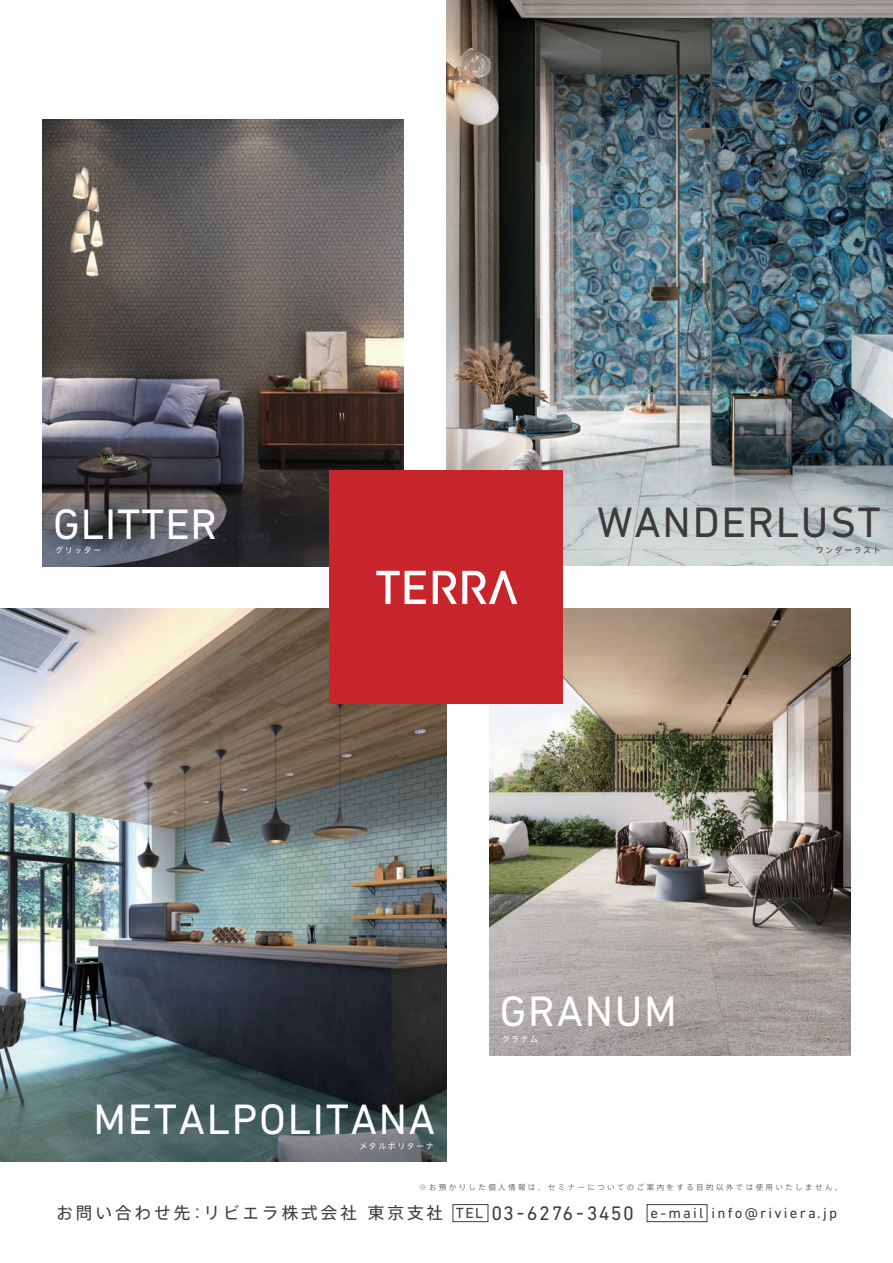
<style>
.page{position:relative;width:893px;height:1263px;background:#fff}
.page>*{position:absolute;margin:0;border:0;box-sizing:border-box;transform-origin:0 0}
.t1{font:43.35px "DIN Next LT Pro";letter-spacing:.04em;color:#fff}
.t2{font:43.35px "DIN Next LT Pro";letter-spacing:.04em;color:#3d3a3a}
.t3{font:43.35px "DIN Next LT Pro";letter-spacing:.02em;color:#fff}
.t4{font:15px "DIN Next LT Pro";letter-spacing:.15em;color:#3e3e3f}
.t5{font:7.95px "Axis Std";letter-spacing:.2em;color:#fff}
.t6{font:7.95px "Axis Std";letter-spacing:.2em;color:#3d3a3a}
.t7{font:300 7.5px "Axis Std";letter-spacing:.32em;color:#3e3e3f}
.s1{font-family:"Axis Std";font-size:16.65px}
.s2{font-size:19.95px}
</style>
<div class="page">
<img style="left:43px;top:120px;width:361px;height:446px">
<img style="left:446px;top:0;width:447px;height:566px">
<img style="left:0;top:609px;width:446px;height:552px">
<img style="left:489px;top:609px;width:361px;height:446px">
<div style="left:647px;top:1204px;width:60px;height:18px;border:1px solid #3e3e3f"></div>
<div style="left:453px;top:1204px;width:35px;height:18px;border:1px solid #3e3e3f"></div>
<div style="left:329px;top:470px;width:234px;height:234px;background:#c8242b"></div>
<svg style="left:433px;top:571px;width:84px;height:33px"></svg>
<svg style="left:376px;top:571px;width:50px;height:33px"></svg>
<h1 class="t3" style="left:53px;top:499px;width:165px">GLITTER</h1>
<p class="t5" style="left:55px;top:544px;width:47px">グリッター</p>
<h1 class="t2" style="left:597px;top:497px;width:285px">WANDERLUST</h1>
<p class="t6" style="left:816px;top:544px;width:66px">ワンダーラスト</p>
<h1 class="t1" style="left:93px;top:1094px;width:343px">METALPOLITANA</h1>
<p class="t5" style="left:359px;top:1140px;width:76px">メタルポリターナ</p>
<h1 class="t1" style="left:500px;top:986px;width:179px">GRANUM</h1>
<p class="t5" style="left:502px;top:1033px;width:38px">グラナム</p>
<p class="t7" style="left:419px;top:1181px;width:425px">※お預かりした個人情報は、セミナーについてのご案内をする目的以外では使用いたしません。</p>
<p class="t4" style="left:56px;top:1204px;width:782px"><span class="s1">お問い合わせ先：リビエラ株式会社 東京支社</span> TEL <span class="s2">03-6276-3450</span> e-mail info@riviera.jp</p>
</div>
